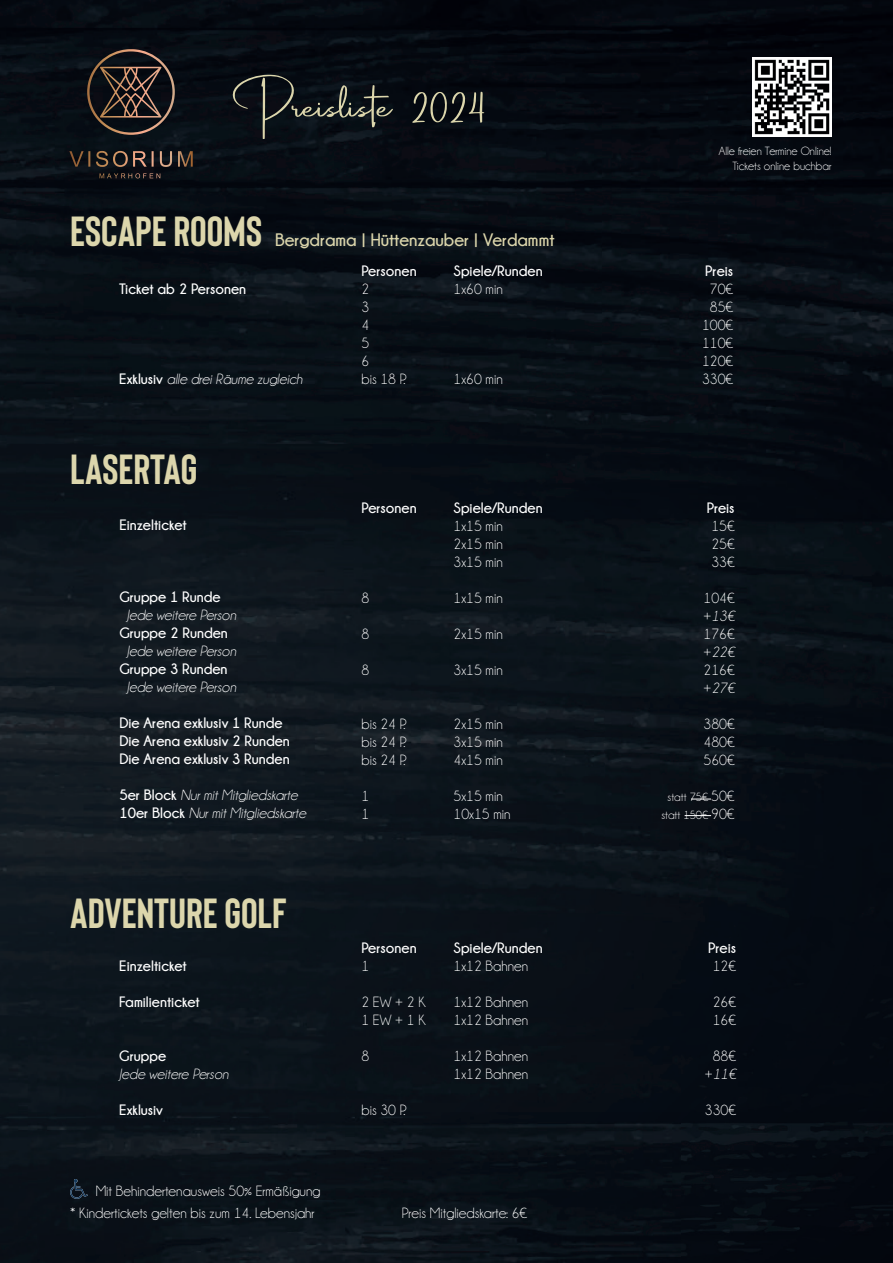
<style>
.page{position:relative;width:893px;height:1263px;background:#fff}
.page>*{position:absolute;margin:0;border:0;box-sizing:border-box;transform-origin:0 0}
.t1{font:91.5px "Royal Wedding";color:#dcd6ac}
.t2{font:700 42px "Bison";color:#dcd6ac}
.t3{font:700 18px "Champagne&Limousines";color:#dcd6ac}
.t4{font:15px/18px "Champagne&Limousines";color:#fff}
.t5{font:700 15px/18px "Champagne&Limousines";color:#fff}
.t6{font:italic 15px/18px "Champagne&Limousines";color:#fff}
.t7{font:12px/18px "Champagne&Limousines";color:#fff;text-align:center}
.s1{font-weight:700;font-style:normal}
.s2{font-size:15px}
</style>
<div class="page">
<img style="left:0;top:0;width:603px;height:444px">
<img style="left:603px;top:0;width:290px;height:913px">
<img style="left:0;top:444px;width:604px;height:469px">
<img style="left:0;top:913px;width:893px;height:350px">
<img style="left:74px;top:1179px;width:14px;height:18px">
<svg style="left:70px;top:1186px;width:12px;height:13px"></svg>
<svg style="left:685px;top:815px;width:26px;height:1px"></svg>
<svg style="left:691px;top:799px;width:20px;height:1px"></svg>
<svg style="left:87px;top:49px;width:88px;height:118px;background:#2c2625"></svg>
<img style="left:753px;top:57px;width:78px;height:79px">
<h1 class="t1" style="left:230px;top:62px;width:258px">Preisliste 2024</h1>
<h2 class="t2" style="left:70px;top:209px;width:193px">ESCAPE ROOMS</h2>
<p class="t3" style="left:275px;top:230px;width:281px">Bergdrama | Hüttenzauber | Verdammt</p>
<p class="t5" style="left:119px;top:280px;width:128px">Ticket ab 2 Personen</p>
<p class="t6" style="left:119px;top:370px;width:185px"><span class="s1">Exklusiv</span> alle drei Räume zugleich</p>
<h2 class="t2" style="left:70px;top:447px;width:129px">LASERTAG</h2>
<p class="t5" style="left:119px;top:516px;width:69px">Einzelticket</p>
<p class="t5" style="left:119px;top:588px;width:103px">Gruppe 1 Runde</p>
<p class="t6" style="left:127px;top:606px;width:111px">Jede weitere Person</p>
<p class="t5" style="left:119px;top:624px;width:110px">Gruppe 2 Runden</p>
<p class="t6" style="left:127px;top:642px;width:111px">Jede weitere Person</p>
<p class="t5" style="left:119px;top:660px;width:110px">Gruppe 3 Runden</p>
<p class="t6" style="left:127px;top:678px;width:111px">Jede weitere Person</p>
<p class="t5" style="left:119px;top:714px;width:172px">Die Arena exklusiv 1 Runde<br>Die Arena exklusiv 2 Runden<br>Die Arena exklusiv 3 Runden</p>
<p class="t6" style="left:119px;top:786px;width:188px"><span class="s1">5er Block</span> Nur mit Mitgliedskarte<br><span class="s1">10er Block</span> Nur mit Mitgliedskarte</p>
<h2 class="t2" style="left:70px;top:890px;width:218px">ADVENTURE GOLF</h2>
<p class="t5" style="left:119px;top:956px;width:69px">Einzelticket</p>
<p class="t5" style="left:119px;top:992px;width:82px">Familienticket</p>
<p class="t5" style="left:119px;top:1046px;width:48px">Gruppe</p>
<p class="t6" style="left:119px;top:1065px;width:111px">Jede weitere Person</p>
<p class="t5" style="left:119px;top:1100px;width:45px">Exklusiv</p>
<p class="t4" style="left:96px;top:1182px;width:226px">Mit Behindertenausweis 50% Ermäßigung</p>
<p class="t5" style="left:361px;top:262px;width:57px">Personen</p>
<p class="t4" style="left:361px;top:280px;width:47px">2<br>3<br>4<br>5<br>6<br>bis 18 P.</p>
<p class="t5" style="left:454px;top:262px;width:91px">Spiele/Runden</p>
<p class="t4" style="left:454px;top:280px;width:51px">1x60 min</p>
<p class="t4" style="left:454px;top:370px;width:51px">1x60 min</p>
<p class="t5" style="left:361px;top:498px;width:57px">Personen</p>
<p class="t4" style="left:361px;top:589px;width:9px">8</p>
<p class="t4" style="left:361px;top:625px;width:9px">8</p>
<p class="t4" style="left:361px;top:661px;width:9px">8</p>
<p class="t4" style="left:361px;top:715px;width:47px;text-align:justify">bis 24 P. bis 24 P. bis 24 P.</p>
<p class="t4" style="left:361px;top:787px;width:9px">1<br>1</p>
<p class="t5" style="left:454px;top:498px;width:91px">Spiele/Runden</p>
<p class="t4" style="left:454px;top:517px;width:51px;text-align:justify">1x15 min 2x15 min 3x15 min</p>
<p class="t4" style="left:454px;top:589px;width:51px">1x15 min</p>
<p class="t4" style="left:454px;top:625px;width:51px">2x15 min</p>
<p class="t4" style="left:454px;top:661px;width:51px">3x15 min</p>
<p class="t4" style="left:454px;top:715px;width:51px;text-align:justify">2x15 min 3x15 min 4x15 min</p>
<p class="t4" style="left:454px;top:787px;width:59px">5x15 min<br>10x15 min</p>
<p class="t5" style="left:361px;top:939px;width:57px">Personen</p>
<p class="t4" style="left:361px;top:957px;width:9px">1</p>
<p class="t4" style="left:361px;top:993px;width:66px">2 EW + 2 K<br>1 EW + 1 K</p>
<p class="t4" style="left:361px;top:1047px;width:9px">8</p>
<p class="t4" style="left:361px;top:1101px;width:47px">bis 30 P.</p>
<p class="t5" style="left:454px;top:939px;width:91px">Spiele/Runden</p>
<p class="t4" style="left:454px;top:957px;width:76px">1x12 Bahnen</p>
<p class="t4" style="left:454px;top:993px;width:76px">1x12 Bahnen<br>1x12 Bahnen</p>
<p class="t4" style="left:454px;top:1047px;width:76px">1x12 Bahnen<br>1x12 Bahnen</p>
<p class="t4" style="left:70px;top:1204px;width:246px">* Kindertickets gelten bis zum 14. Lebensjahr</p>
<p class="t4" style="left:402px;top:1204px;width:127px">Preis Mitgliedskarte: 6€</p>
<p class="t7" style="left:719px;top:143px;width:114px;line-height:15px;text-align:right">Alle freien Termine Online!<br>Tickets online buchbar</p>
<p class="t5" style="left:705px;top:262px;width:29px">Preis</p>
<p class="t4" style="left:702px;top:280px;width:33px;text-align:center">70€<br>85€<br>100€<br>110€<br>120€<br>330€</p>
<p class="t5" style="left:707px;top:498px;width:29px">Preis</p>
<p class="t4" style="left:711px;top:517px;width:25px;text-align:justify">15€ 25€ 33€</p>
<p class="t4" style="left:703px;top:589px;width:33px">104€</p>
<p class="t6" style="left:703px;top:607px;width:33px">+13€</p>
<p class="t4" style="left:703px;top:625px;width:33px">176€</p>
<p class="t6" style="left:703px;top:643px;width:33px">+22€</p>
<p class="t4" style="left:703px;top:661px;width:33px">216€</p>
<p class="t6" style="left:703px;top:679px;width:33px">+27€</p>
<p class="t4" style="left:703px;top:715px;width:33px;text-align:justify">380€ 480€ 560€</p>
<p class="t7" style="left:661px;top:788px;width:75px">statt 75€ <span class="s2">50€ </span>statt 150€ <span class="s2">90€</span></p>
<p class="t5" style="left:708px;top:939px;width:29px">Preis</p>
<p class="t4" style="left:713px;top:957px;width:25px">12€</p>
<p class="t4" style="left:713px;top:993px;width:25px">26€<br>16€</p>
<p class="t4" style="left:713px;top:1047px;width:25px">88€</p>
<p class="t6" style="left:705px;top:1065px;width:33px">+11€</p>
<p class="t4" style="left:705px;top:1101px;width:33px">330€</p>
</div>
